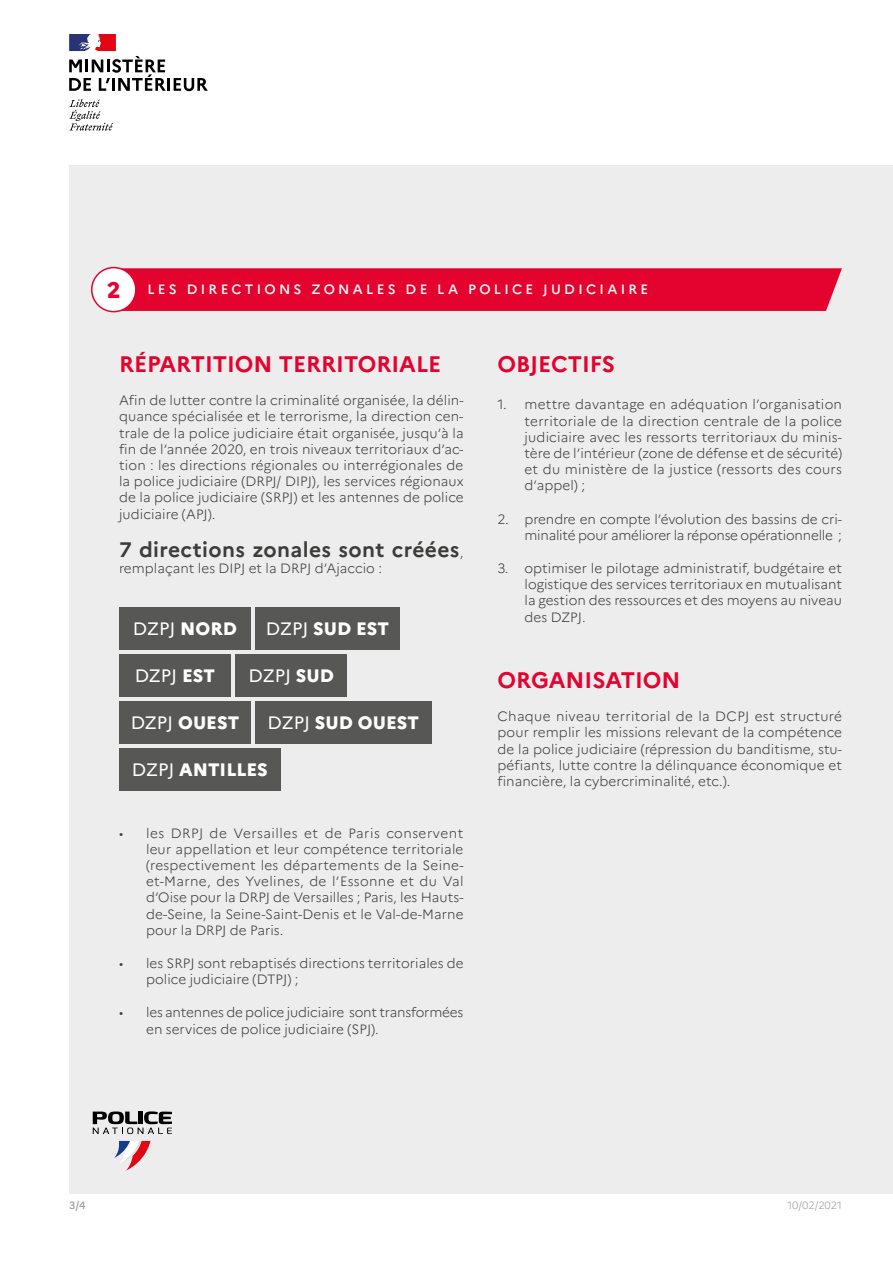
<style>
.page{position:relative;width:893px;height:1263px;background:#fff}
.page>*{position:absolute;margin:0;border:0;box-sizing:border-box;transform-origin:0 0}
.t1{font:700 22.5px "Marianne";color:#e4032e}
.t2{font:700 21px "Marianne";letter-spacing:.02em;color:#3c3c3b}
.t3{font:800 18px "Marianne";color:#fff}
.t4{font:18px "Marianne";color:#fff}
.t5{font:300 13.5px/16.2px "Marianne";letter-spacing:.005em;color:#3c3c3b;text-align:justify}
.t6{font:300 13.5px/16.2px "Marianne";letter-spacing:-.015em;color:#3c3c3b;text-align:right}
.t7{font:500 13.5px "Marianne";letter-spacing:.245em;color:#fff}
.t8{font:300 10.5px "Marianne";letter-spacing:-.005em;color:#9d9d9c}
.t9{font:500 10.5px "Marianne";color:#9d9d9c}
.s1{font-weight:800;font-size:22.5px;color:#e4032e}
.s2{font-weight:300;font-size:13.5px}
.s3{font-weight:800}
.s4{font-weight:400}
</style>
<div class="page">
<div style="left:69px;top:165px;width:824px;height:1029px;background:#ededed"></div>
<svg style="left:69px;top:99px;width:44px;height:32px"></svg>
<svg style="left:69px;top:34px;width:139px;height:57px"></svg>
<div style="left:119px;top:607px;width:132px;height:43px;background:#575756"></div>
<div style="left:119px;top:748px;width:162px;height:42px;background:#575756"></div>
<div style="left:119px;top:701px;width:132px;height:42px;background:#575756"></div>
<div style="left:119px;top:654px;width:112px;height:42px;background:#575756"></div>
<div style="left:235px;top:654px;width:112px;height:42px;background:#575756"></div>
<div style="left:255px;top:607px;width:145px;height:43px;background:#575756"></div>
<div style="left:255px;top:701px;width:177px;height:42px;background:#575756"></div>
<svg style="left:114px;top:1141px;width:36px;height:29px"></svg>
<svg style="left:93px;top:1111px;width:79px;height:23px"></svg>
<div style="left:122px;top:268px;width:720px;height:43px;background:#e4032e"></div>
<div style="left:92px;top:268px;width:44px;height:44px;background:#fff;border-radius:50%"></div>
<div style="left:91px;top:267px;width:46px;height:45px;border:2px solid #e4032e;border-radius:50%"></div>
<p class="t7" style="left:107px;top:281px;width:543px"><span class="s1">2</span> LES DIRECTIONS ZONALES DE LA POLICE JUDICIAIRE</p>
<h1 class="t1" style="left:119px;top:350px;width:324px">RÉPARTITION TERRITORIALE</h1>
<p class="t5" style="left:119px;top:392px;width:346px">Afin de lutter contre la criminalité organisée, la délin&shy;quance spécialisée et le terrorisme, la direction cen&shy;trale de la police judiciaire était organisée, jusqu’à la fin de l’année 2020, en trois niveaux territoriaux d’ac&shy;tion : les directions régionales ou interrégionales de la police judiciaire (DRPJ/ DIPJ), les services régionaux de la police judiciaire (SRPJ) et les antennes de police judiciaire (APJ).</p>
<h2 class="t2" style="left:119px;top:536px;width:346px">7 directions zonales sont créées<span class="s2">,</span></h2>
<p class="t5" style="left:119px;top:560px;width:264px">remplaçant les DIPJ et la DRPJ d’Ajaccio :</p>
<h3 class="t4" style="left:133px;top:618px;width:106px">DZPJ <span class="s3">NORD</span></h3>
<h3 class="t3" style="left:266px;top:618px;width:125px"><span class="s4">DZPJ</span> SUD EST</h3>
<h3 class="t4" style="left:135px;top:665px;width:82px">DZPJ <span class="s3">EST</span></h3>
<h3 class="t4" style="left:249px;top:665px;width:87px">DZPJ <span class="s3">SUD</span></h3>
<h3 class="t3" style="left:131px;top:711px;width:110px"><span class="s4">DZPJ</span> OUEST</h3>
<h3 class="t3" style="left:268px;top:711px;width:153px"><span class="s4">DZPJ</span> SUD OUEST</h3>
<h3 class="t3" style="left:132px;top:758px;width:137px"><span class="s4">DZPJ</span> ANTILLES</h3>
<p class="t5" style="left:146px;top:825px;width:319px;text-indent:-27px">• les DRPJ de Versailles et de Paris conservent leur appellation et leur compétence territoriale (respectivement les départements de la Seine&shy;et-Marne, des Yvelines, de l’Essonne et du Val d’Oise pour la DRPJ de Versailles ; Paris, les Hauts&shy;de-Seine, la Seine-Saint-Denis et le Val-de-Marne pour la DRPJ de Paris.</p>
<p class="t5" style="left:146px;top:955px;width:319px;text-indent:-27px">• les SRPJ sont rebaptisés directions territoriales de police judiciaire (DTPJ) ;</p>
<p class="t5" style="left:146px;top:1004px;width:319px;text-indent:-27px">• les antennes de police judiciaire sont transformées en services de police judiciaire (SPJ).</p>
<h1 class="t1" style="left:497px;top:350px;width:119px">OBJECTIFS</h1>
<p class="t5" style="left:524px;top:396px;width:319px;text-indent:-27px">1. mettre davantage en adéquation l’organisation territoriale de la direction centrale de la police judiciaire avec les ressorts territoriaux du minis&shy;tère de l’intérieur (zone de défense et de sécurité) et du ministère de la justice (ressorts des cours d’appel) ;</p>
<p class="t6" style="left:497px;top:511px;width:346px">2. prendre en compte l’évolution des bassins de cri&shy;minalité pour améliorer la réponse opérationnelle ;</p>
<p class="t5" style="left:524px;top:560px;width:319px;text-indent:-27px">3. optimiser le pilotage administratif, budgétaire et logistique des services territoriaux en mutualisant la gestion des ressources et des moyens au niveau des DZPJ.</p>
<h1 class="t1" style="left:497px;top:666px;width:185px">ORGANISATION</h1>
<p class="t5" style="left:497px;top:708px;width:346px">Chaque niveau territorial de la DCPJ est structuré pour remplir les missions relevant de la compétence de la police judiciaire (répression du banditisme, stu&shy;péfiants, lutte contre la délinquance économique et financière, la cybercriminalité, etc.).</p>
<p class="t9" style="left:69px;top:1199px;width:18px">3/4</p>
<p class="t8" style="left:787px;top:1199px;width:56px">10/02/2021</p>
</div>
